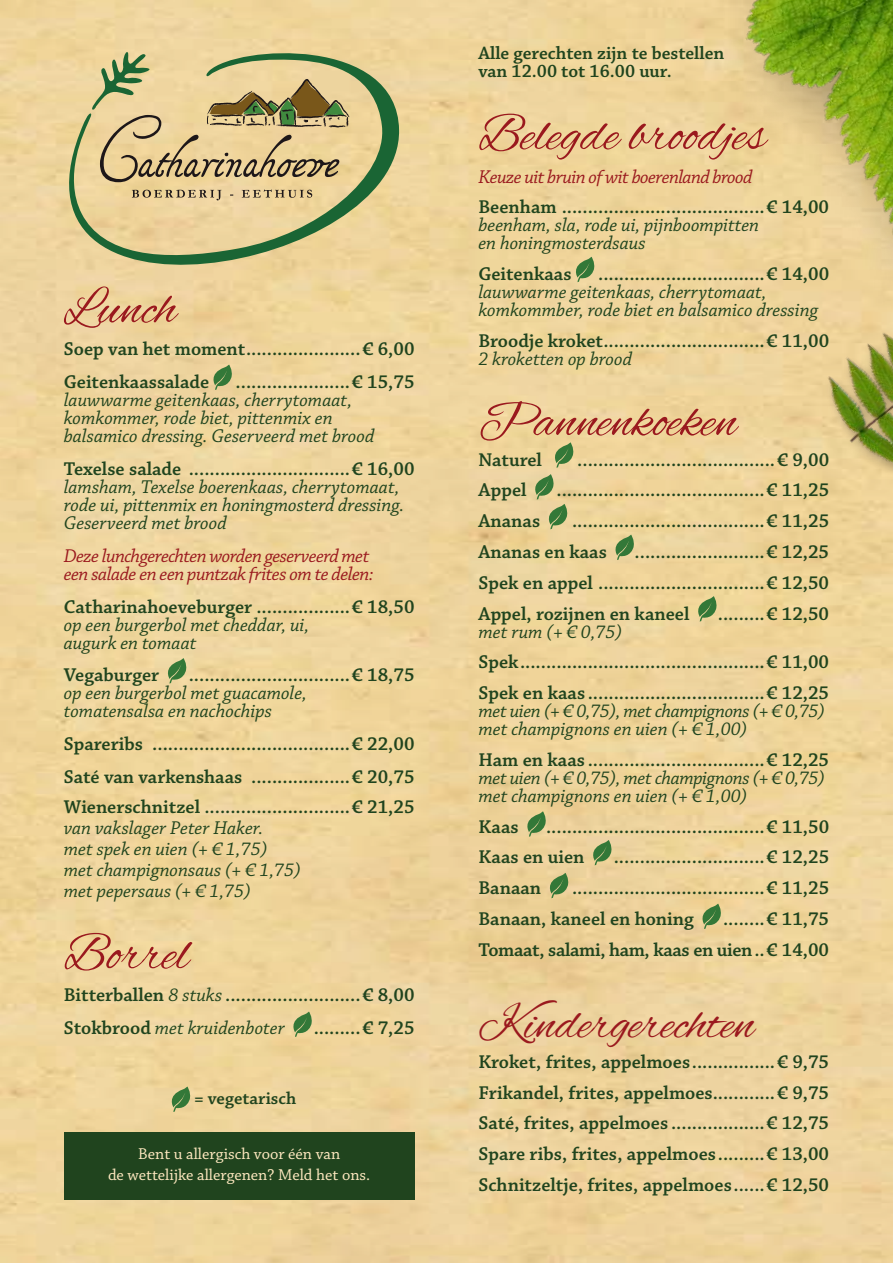
<style>
.page{position:relative;width:893px;height:1263px;background:#fff}
.page>*{position:absolute;margin:0;border:0;box-sizing:border-box;transform-origin:0 0}
.t1{font:52.5px "Alex Brush";color:#9a191e}
.t2{font:49.5px "Alex Brush";color:#9a191e}
.t3{font:600 19.5px/30.8px "Chaparral Pro";color:#20441e}
.t4{font:italic 19.5px/18px "Chaparral Pro";color:#20441e}
.t5{font:italic 19.5px/18px "Chaparral Pro";letter-spacing:-.025em;color:#9a191e}
.t6{font:600 19.5px/30.8px "Chaparral Pro";letter-spacing:-.02em;color:#20441e;text-align:right}
.t7{font:600 18.75px/18.3px "Chaparral Pro";color:#20441e}
.t8{font:600 18px "Chaparral Pro";color:#20441e}
.t9{font:16.5px/21px "Chaparral Pro";color:#ffe9c0;text-align:center}
.s1{font-weight:400;font-style:italic}
</style>
<div class="page">
<img style="left:0;top:0;width:893px;height:1263px">
<svg style="left:208px;top:364px;width:25px;height:26px"></svg>
<svg style="left:162px;top:658px;width:25px;height:26px"></svg>
<svg style="left:288px;top:1011px;width:25px;height:26px"></svg>
<svg style="left:570px;top:257px;width:25px;height:25px"></svg>
<svg style="left:549px;top:442px;width:25px;height:26px"></svg>
<svg style="left:530px;top:474px;width:38px;height:55px;background:#bdbc84"></svg>
<svg style="left:610px;top:535px;width:25px;height:25px"></svg>
<svg style="left:692px;top:596px;width:25px;height:26px"></svg>
<svg style="left:522px;top:811px;width:24px;height:26px"></svg>
<svg style="left:587px;top:840px;width:25px;height:25px"></svg>
<svg style="left:544px;top:873px;width:25px;height:25px"></svg>
<svg style="left:697px;top:903px;width:25px;height:26px"></svg>
<div style="left:693px;top:0;width:200px;height:329px;background:#eed49a"></div>
<img style="left:731px;top:0;width:162px;height:269px">
<img style="left:803px;top:312px;width:90px;height:172px">
<svg style="left:69px;top:52px;width:330px;height:213px;background:#cbc18a"></svg>
<svg style="left:91px;top:52px;width:258px;height:130px;background:#c8b784"></svg>
<svg style="left:132px;top:190px;width:89px;height:10px"></svg>
<svg style="left:242px;top:189px;width:70px;height:9px"></svg>
<div style="left:64px;top:1132px;width:351px;height:67px;background:#20441e"></div>
<svg style="left:166px;top:1086px;width:25px;height:26px"></svg>
<h1 class="t1" style="left:64px;top:279px;width:114px">Lunch</h1>
<p class="t3" style="left:64px;top:333px;width:352px;line-height:32.8px">Soep van het moment......................€ 6,00<br>Geitenkaassalade</p>
<p class="t3" style="left:236px;top:367px;width:180px">......................€ 15,75</p>
<p class="t4" style="left:64px;top:391px;width:312px">lauwwarme geitenkaas, cherrytomaat, komkommer, rode biet, pittenmix en balsamico dressing. Geserveerd met brood</p>
<p class="t3" style="left:64px;top:454px;width:352px">Texelse salade ...............................€ 16,00</p>
<p class="t4" style="left:64px;top:478px;width:342px">lamsham, Texelse boerenkaas, cherrytomaat, rode ui, pittenmix en honingmosterd dressing.<br>Geserveerd met brood</p>
<p class="t5" style="left:64px;top:547px;width:311px">Deze lunchgerechten worden geserveerd met een salade en een puntzak frites om te delen:</p>
<p class="t3" style="left:64px;top:592px;width:352px">Catharinahoeveburger ..................€ 18,50</p>
<p class="t4" style="left:64px;top:616px;width:247px">op een burgerbol met cheddar, ui, augurk en tomaat</p>
<p class="t3" style="left:64px;top:660px;width:97px">Vegaburger</p>
<p class="t3" style="left:189px;top:660px;width:227px">...............................€ 18,75</p>
<p class="t4" style="left:64px;top:685px;width:245px">op een burgerbol met guacamole, tomatensalsa en nachochips</p>
<p class="t3" style="left:64px;top:728px;width:352px;line-height:32.8px">Spareribs ......................................€ 22,00<br>Saté van varkenshaas ...................€ 20,75</p>
<p class="t3" style="left:64px;top:792px;width:352px">Wienerschnitzel ............................€ 21,25</p>
<p class="t4" style="left:64px;top:818px;width:238px;line-height:21px">van vakslager Peter Haker.<br>met spek en uien (+ € 1,75) met champignonsaus (+ € 1,75) met pepersaus (+ € 1,75)</p>
<h1 class="t1" style="left:64px;top:925px;width:127px">Borrel</h1>
<p class="t3" style="left:64px;top:979px;width:352px;line-height:32.8px">Bitterballen <span class="s1">8 stuks</span>..........................€ 8,00<br>Stokbrood <span class="s1">met kruidenboter</span></p>
<p class="t3" style="left:314px;top:1013px;width:102px">.........€ 7,25</p>
<p class="t8" style="left:194px;top:1087px;width:104px">= vegetarisch</p>
<p class="t9" style="left:108px;top:1144px;width:264px">Bent u allergisch voor één van<br>de wettelijke allergenen? Meld het ons.</p>
<p class="t7" style="left:478px;top:44px;width:247px">Alle gerechten zijn te bestellen van 12.00 tot 16.00 uur.</p>
<h1 class="t1" style="left:478px;top:105px;width:289px">Belegde broodjes</h1>
<p class="t5" style="left:478px;top:168px;width:276px">Keuze uit bruin of wit boerenland brood</p>
<p class="t3" style="left:478px;top:192px;width:352px">Beenham .......................................€ 14,00</p>
<p class="t4" style="left:478px;top:217px;width:282px">beenham, sla, rode ui, pijnboompitten en honingmosterdsaus</p>
<p class="t3" style="left:478px;top:259px;width:95px">Geitenkaas</p>
<p class="t3" style="left:598px;top:259px;width:233px">................................€ 14,00</p>
<p class="t4" style="left:478px;top:284px;width:341px">lauwwarme geitenkaas, cherrytomaat, komkommber, rode biet en balsamico dressing</p>
<p class="t3" style="left:478px;top:326px;width:352px">Broodje kroket...............................€ 11,00</p>
<p class="t4" style="left:478px;top:350px;width:155px">2 kroketten op brood</p>
<h1 class="t1" style="left:478px;top:392px;width:260px">Pannenkoeken</h1>
<p class="t3" style="left:478px;top:445px;width:65px">Naturel</p>
<p class="t3" style="left:577px;top:445px;width:253px">......................................€ 9,00</p>
<p class="t3" style="left:478px;top:475px;width:50px">Appel</p>
<p class="t3" style="left:556px;top:475px;width:274px">........................................€ 11,25</p>
<p class="t3" style="left:478px;top:506px;width:63px">Ananas</p>
<p class="t3" style="left:478px;top:506px;width:352px;text-indent:94px">.....................................€ 11,25<br>Ananas en kaas</p>
<p class="t3" style="left:478px;top:537px;width:352px;text-align:justify;text-indent:156px">.........................€ 12,25<br>Spek en appel ................................€ 12,50<br>Appel, rozijnen en kaneel</p>
<p class="t3" style="left:718px;top:599px;width:113px">.........€ 12,50</p>
<p class="t4" style="left:478px;top:623px;width:145px">met rum (+ € 0,75)</p>
<p class="t3" style="left:478px;top:647px;width:352px">Spek...............................................€ 11,00<br>Spek en kaas ..................................€ 12,25</p>
<p class="t4" style="left:478px;top:703px;width:348px">met uien (+ € 0,75), met champignons (+ € 0,75) met champignons en uien (+ € 1,00)</p>
<p class="t3" style="left:478px;top:745px;width:352px">Ham en kaas ..................................€ 12,25</p>
<p class="t4" style="left:478px;top:769px;width:348px">met uien (+ € 0,75), met champignons (+ € 0,75) met champignons en uien (+ € 1,00)</p>
<p class="t3" style="left:478px;top:812px;width:42px">Kaas</p>
<p class="t3" style="left:478px;top:812px;width:352px;text-indent:68px">..........................................€ 11,50<br>Kaas en uien</p>
<p class="t3" style="left:614px;top:842px;width:217px">.............................€ 12,25</p>
<p class="t3" style="left:478px;top:873px;width:352px;text-indent:94px">.....................................€ 11,25<br>Banaan, kaneel en honing</p>
<p class="t3" style="left:478px;top:873px;width:64px">Banaan</p>
<p class="t6" style="left:478px;top:904px;width:352px">........€ 11,75<br>Tomaat, salami, ham, kaas en uien..€ 14,00</p>
<h2 class="t2" style="left:478px;top:996px;width:278px">Kindergerechten</h2>
<p class="t3" style="left:478px;top:1047px;width:352px;text-align:justify">Kroket, frites, appelmoes................€ 9,75<br>Frikandel, frites, appelmoes............€ 9,75<br>Saté, frites, appelmoes ..................€ 12,75<br>Spare ribs, frites, appelmoes.........€ 13,00<br>Schnitzeltje, frites, appelmoes......€ 12,50</p>
</div>
